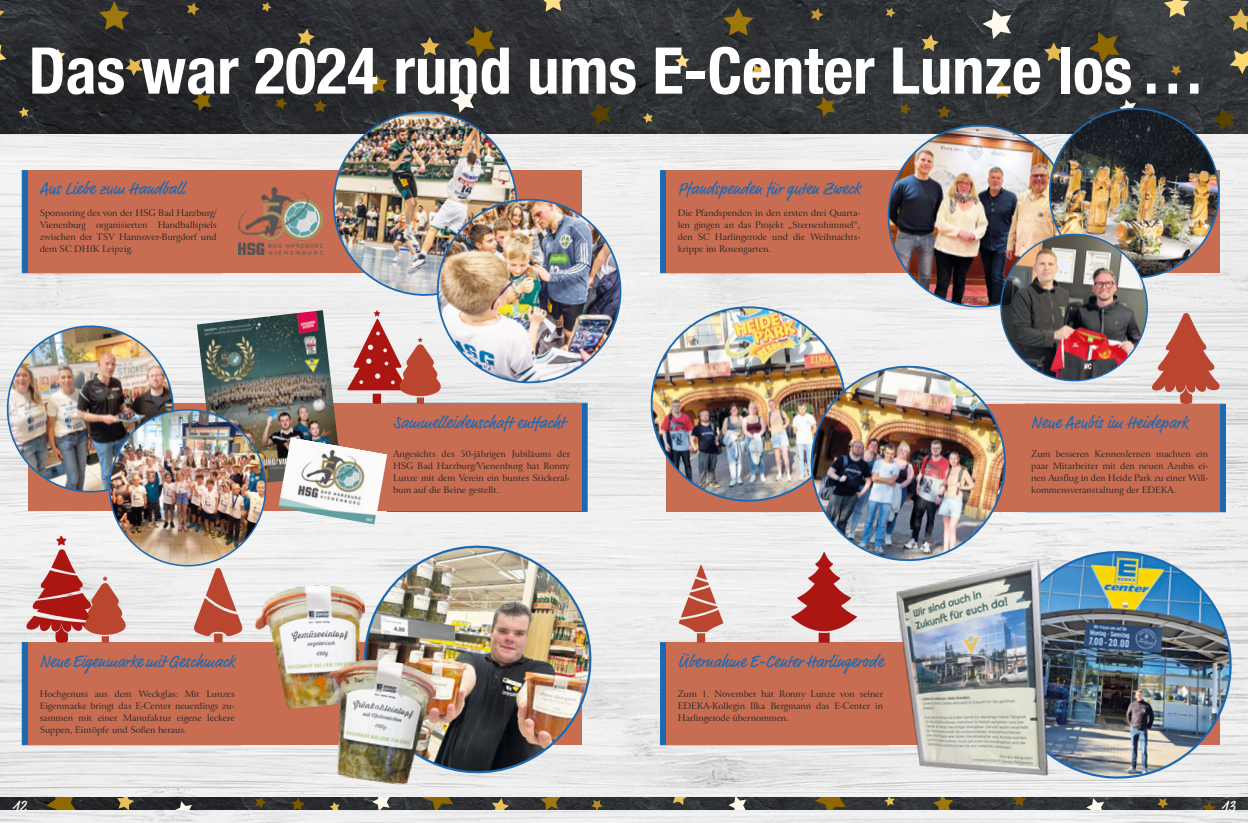
<style>
.page{position:relative;width:1248px;height:823px;background:#fff}
.page>*{position:absolute;margin:0;border:0;box-sizing:border-box;transform-origin:0 0}
.t1{font:700 condensed 64.5px "Helvetica Neue LT Com";color:#fff}
.t2{font:17px "Market";color:#1f69b2}
.t3{font:16px "Market";color:#fff}
.t4{font:9px/12px "Arrus BT";letter-spacing:-.01em;color:#282827;text-align:justify}
</style>
<div class="page">
<img style="left:0;top:133px;width:1247px;height:647px">
<img style="left:0;top:780px;width:1247px;height:30px">
<svg style="left:329px;top:801px;width:10px;height:9px"></svg>
<svg style="left:884px;top:795px;width:10px;height:10px"></svg>
<svg style="left:540px;top:790px;width:20px;height:20px"></svg>
<svg style="left:933px;top:793px;width:19px;height:17px"></svg>
<svg style="left:117px;top:792px;width:17px;height:18px"></svg>
<svg style="left:671px;top:787px;width:17px;height:17px"></svg>
<svg style="left:492px;top:797px;width:17px;height:13px"></svg>
<svg style="left:46px;top:788px;width:31px;height:22px"></svg>
<svg style="left:422px;top:780px;width:31px;height:30px"></svg>
<svg style="left:815px;top:783px;width:30px;height:27px"></svg>
<svg style="left:174px;top:800px;width:18px;height:10px"></svg>
<svg style="left:728px;top:795px;width:18px;height:15px"></svg>
<svg style="left:372px;top:792px;width:18px;height:18px"></svg>
<svg style="left:1086px;top:797px;width:17px;height:13px"></svg>
<svg style="left:591px;top:799px;width:11px;height:11px"></svg>
<svg style="left:1157px;top:797px;width:11px;height:11px"></svg>
<svg style="left:291px;top:797px;width:13px;height:13px"></svg>
<svg style="left:1202px;top:801px;width:13px;height:9px"></svg>
<svg style="left:1012px;top:792px;width:14px;height:13px"></svg>
<svg style="left:255px;top:796px;width:11px;height:11px"></svg>
<img style="left:0;top:0;width:883px;height:133px">
<svg style="left:675px;top:54px;width:14px;height:14px"></svg>
<svg style="left:815px;top:97px;width:20px;height:20px"></svg>
<svg style="left:749px;top:64px;width:17px;height:18px"></svg>
<svg style="left:811px;top:8px;width:12px;height:13px"></svg>
<svg style="left:642px;top:113px;width:11px;height:10px"></svg>
<svg style="left:723px;top:7px;width:30px;height:29px"></svg>
<svg style="left:51px;top:48px;width:14px;height:14px"></svg>
<svg style="left:192px;top:91px;width:19px;height:20px"></svg>
<svg style="left:125px;top:58px;width:18px;height:18px"></svg>
<svg style="left:187px;top:2px;width:12px;height:14px"></svg>
<svg style="left:19px;top:107px;width:10px;height:10px"></svg>
<svg style="left:99px;top:1px;width:30px;height:29px"></svg>
<svg style="left:0;top:11px;width:4px;height:5px"></svg>
<svg style="left:0;top:44px;width:7px;height:16px"></svg>
<svg style="left:276px;top:97px;width:11px;height:12px"></svg>
<svg style="left:543px;top:0;width:18px;height:12px"></svg>
<svg style="left:262px;top:2px;width:9px;height:10px"></svg>
<div style="left:194px;top:170px;width:387px;height:102px;background:#c96d52"></div>
<div style="left:194px;top:642px;width:387px;height:102px;background:#c96d52"></div>
<div style="left:28px;top:403px;width:388px;height:107px;background:#c96d52"></div>
<div style="left:666px;top:404px;width:387px;height:107px;background:#c96d52"></div>
<div style="left:832px;top:170px;width:387px;height:102px;background:#c96d52"></div>
<div style="left:21px;top:170px;width:201px;height:103px;background:#1a69b2"></div>
<div style="left:28px;top:170px;width:200px;height:102px;background:#c96d52"></div>
<div style="left:21px;top:642px;width:219px;height:103px;background:#1a69b2"></div>
<div style="left:28px;top:642px;width:218px;height:102px;background:#c96d52"></div>
<div style="left:660px;top:642px;width:228px;height:103px;background:#1a69b2"></div>
<div style="left:666px;top:642px;width:228px;height:102px;background:#c96d52"></div>
<div style="left:386px;top:402px;width:201px;height:109px;background:linear-gradient(to bottom,#1a69b2,#1a69b2)"></div>
<div style="left:382px;top:403px;width:199px;height:107px;background:#c96d52"></div>
<svg style="left:1025px;top:404px;width:200px;height:108px"></svg>
<div style="left:1019px;top:404px;width:200px;height:107px;background:#c96d52"></div>
<div style="left:660px;top:170px;width:206px;height:103px;background:#1a69b2"></div>
<div style="left:666px;top:170px;width:205px;height:102px;background:#c96d52"></div>
<img style="left:238px;top:188px;width:60px;height:66px">
<svg style="left:678px;top:564px;width:45px;height:78px"></svg>
<img style="left:197px;top:310px;width:141px;height:173px">
<img style="left:646px;top:302px;width:204px;height:203px">
<img style="left:355px;top:536px;width:245px;height:243px">
<img style="left:1013px;top:545px;width:223px;height:236px">
<img style="left:803px;top:358px;width:210px;height:208px">
<img style="left:278px;top:437px;width:109px;height:87px">
<img style="left:270px;top:579px;width:104px;height:130px">
<img style="left:313px;top:652px;width:126px;height:135px">
<img style="left:894px;top:560px;width:165px;height:227px">
<svg style="left:791px;top:551px;width:66px;height:91px"></svg>
<img style="left:883px;top:0;width:364px;height:404px">
<img style="left:3px;top:321px;width:267px;height:321px">
<img style="left:298px;top:26px;width:327px;height:378px">
<h1 class="t1" style="left:29px;top:32px;width:1177px">Das war 2024 rund ums E-Center Lunze los…</h1>
<h2 class="t2" style="left:40px;top:179px;width:146px">Aus Liebe zum Handball</h2>
<p class="t4" style="left:40px;top:207px;width:178px">Sponsoring des von der HSG Bad Harzburg/ Vienenburg organisierten Handballspiels zwischen der TSV Hannover-Burgdorf und dem SC DHfK Leipzig.</p>
<h2 class="t2" style="left:40px;top:651px;width:196px">Neue Eigenmarke mit Geschmack</h2>
<p class="t4" style="left:40px;top:687px;width:196px">Hochgenuss aus dem Weckglas: Mit Lunzes Eigenmarke bringt das E-Center neuerdings zu&shy;sammen mit einer Manufaktur eigene leckere Suppen, Eintöpfe und Soßen heraus.</p>
<h2 class="t2" style="left:393px;top:412px;width:173px">Sammelleidenschaft entfacht</h2>
<p class="t4" style="left:393px;top:447px;width:178px">Angesichts des 50-jährigen Jubiläums der HSG Bad Harzburg/Vienenburg hat Ronny Lunze mit dem Verein ein buntes Stickeral&shy;bum auf die Beine gestellt.</p>
<h2 class="t2" style="left:677px;top:179px;width:184px">Pfandspenden für guten Zweck</h2>
<p class="t4" style="left:677px;top:207px;width:184px">Die Pfandspenden in den ersten drei Quarta&shy;len gingen an das Projekt „Sternenhimmel“, den SC Harlingerode und die Weihnachts&shy;krippe im Rosengarten.</p>
<h2 class="t2" style="left:677px;top:651px;width:207px">Übernahme E-Center Harlingerode</h2>
<p class="t4" style="left:677px;top:687px;width:207px">Zum 1. November hat Ronny Lunze von seiner EDEKA-Kollegin Ilka Bergmann das E-Center in Harlingerode übernommen.</p>
<h2 class="t2" style="left:1031px;top:412px;width:158px">Neue Azubis im Heidepark</h2>
<p class="t4" style="left:1031px;top:447px;width:178px">Zum besseren Kennenlernen machten ein paar Mitarbeiter mit den neuen Azubis ei&shy;nen Ausflug in den Heide Park zu einer Will&shy;kommensveranstaltung der EDEKA.</p>
<h3 class="t3" style="left:12px;top:795px;width:16px">12</h3>
<h3 class="t3" style="left:1221px;top:795px;width:16px">13</h3>
</div>
